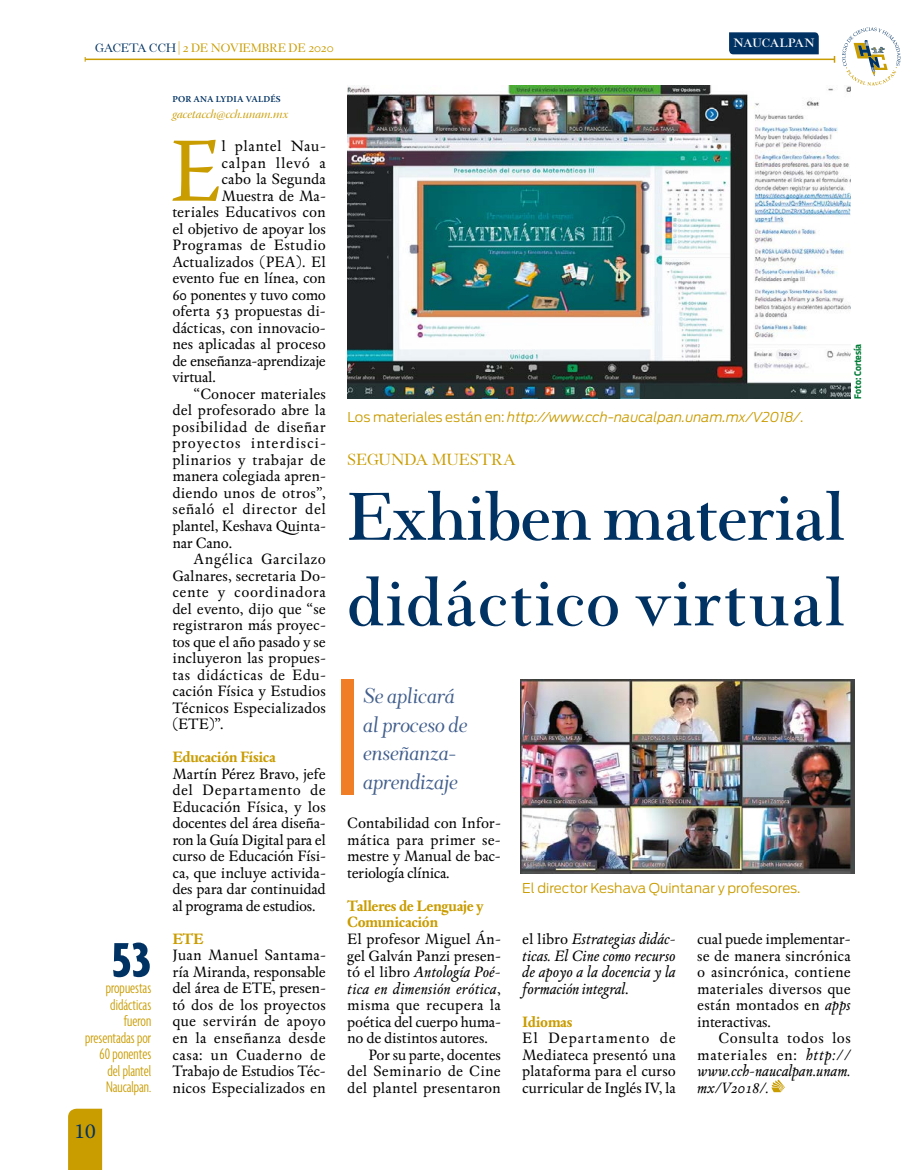
<style>
.page{position:relative;width:915px;height:1170px;background:#fff}
.page>*{position:absolute;margin:0;border:0;box-sizing:border-box;transform-origin:0 0}
.t1{font:90.9px "Warnock Pro";color:#c99c00}
.t2{font:600 75px/85.5px "Wessex";letter-spacing:.01em;color:#003263}
.t3{font:700 condensed 52.5px "Agenda";color:#003263}
.t4{font:italic 24px/28.8px "Wessex";letter-spacing:-.02em;color:#425f8d}
.t5{font:21px "Warnock Pro";color:#003263}
.t6{font:18px "Wessex";color:#c99c00}
.t7{font:300 extra-condensed 16.5px/16.5px "Agenda";color:#c99c00;text-align:right}
.t8{font:15.75px/16.5px "Espinosa Nova";color:#000;text-align:justify}
.t9{font:italic 15.75px/16.5px "Espinosa Nova";letter-spacing:-.005em;color:#000;text-align:justify}
.t10{font:15.75px "Espinosa Nova";letter-spacing:.025em;color:#000}
.t11{font:700 15.75px/16.5px "Espinosa Nova";letter-spacing:-.025em;color:#c99c00}
.t12{font:15.75px "Espinosa Nova";letter-spacing:.03em;color:#000}
.t13{font:15.75px "Espinosa Nova";letter-spacing:-.025em;color:#000}
.t14{font:15.75px "Espinosa Nova";letter-spacing:.035em;color:#000}
.t15{font:15.75px "Espinosa Nova";letter-spacing:-.02em;color:#000}
.t16{font:italic 15.75px "Espinosa Nova";letter-spacing:.015em;color:#000}
.t17{font:15.75px "Espinosa Nova";letter-spacing:.05em;color:#000}
.t18{font:15.75px "Espinosa Nova";letter-spacing:.02em;color:#000}
.t19{font:15.75px "Espinosa Nova";letter-spacing:.045em;color:#000}
.t20{font:italic 300 13.5px "Antenna";color:#c99c00}
.t21{font:300 13.5px "Antenna";color:#c99c00}
.t22{font:13.5px "Wessex";color:#c99c00}
.t23{font:600 13.5px "Wessex";letter-spacing:-.01em;color:#fff}
.t24{font:12px "Warnock Pro It Disp";color:#c99c00}
.t25{font:600 9px "Warnock Pro";letter-spacing:.01em;color:#003263}
.t26{font:700 9px "Antenna Cond";color:#007c37}
.s1{color:#003263}
.s2{font-style:normal}
.s3{font-style:italic}
</style>
<div class="page">
<img style="left:347px;top:85px;width:503px;height:313px">
<div style="left:341px;top:679px;width:12px;height:115px;background:#f07e26"></div>
<img style="left:520px;top:679px;width:334px;height:194px">
<svg style="left:771px;top:1079px;width:13px;height:13px"></svg>
<hr style="left:85px;top:59px;width:749px;height:1px;background:#c99c00">
<svg style="left:833px;top:56px;width:2px;height:7px"></svg>
<div style="left:68px;top:1108px;width:34px;height:61px;background:#c99c00"></div>
<div style="left:729px;top:32px;width:89px;height:22px;background:#003263"></div>
<svg style="left:841px;top:27px;width:59px;height:59px"></svg>
<p class="t22" style="left:95px;top:40px;width:240px"><span class="s1">GACETA CCH</span> | 2 DE NOVIEMBRE DE 2020</p>
<p class="t23" style="left:733px;top:35px;width:83px">NAUCALPAN</p>
<h3 class="t3" style="left:111px;top:928px;width:42px">53</h3>
<p class="t7" style="left:85px;top:979px;width:67px">propuestas didácticas fueron presentadas por<br>60 ponentes del plantel<br>Naucalpan.</p>
<h3 class="t5" style="left:74px;top:1118px;width:23px">10</h3>
<p class="t25" style="left:172px;top:93px;width:110px">POR ANA LYDIA VALDÉS</p>
<p class="t24" style="left:172px;top:108px;width:117px">gacetacch@cch.unam.mx</p>
<h1 class="t1" style="left:170px;top:116px;width:53px">E</h1>
<p class="t12" style="left:221px;top:137px;width:106px">l plantel Nau-</p>
<p class="t19" style="left:221px;top:154px;width:106px">calpan llevó a</p>
<p class="t8" style="left:221px;top:171px;width:106px">cabo la Segunda</p>
<p class="t8" style="left:221px;top:188px;width:106px">Muestra de Ma-</p>
<p class="t8" style="left:172px;top:204px;width:155px">teriales Educativos con</p>
<p class="t8" style="left:172px;top:221px;width:155px">el objetivo de apoyar los</p>
<p class="t10" style="left:172px;top:236px;width:155px">Programas de Estudio</p>
<p class="t8" style="left:172px;top:254px;width:155px">Actualizados (PEA). El</p>
<p class="t8" style="left:172px;top:270px;width:155px">evento fue en línea, con</p>
<p class="t13" style="left:172px;top:286px;width:155px">60 ponentes y tuvo como</p>
<p class="t8" style="left:172px;top:303px;width:155px">oferta 53 propuestas di-</p>
<p class="t8" style="left:172px;top:320px;width:155px">dácticas, con innovacio-</p>
<p class="t8" style="left:172px;top:336px;width:155px">nes aplicadas al proceso</p>
<p class="t13" style="left:172px;top:352px;width:155px">de enseñanza-aprendizaje</p>
<p class="t15" style="left:172px;top:368px;width:45px">virtual.</p>
<p class="t8" style="left:193px;top:386px;width:134px">“Conocer materiales</p>
<p class="t8" style="left:172px;top:402px;width:155px">del profesorado abre la</p>
<p class="t12" style="left:172px;top:418px;width:155px">posibilidad de diseñar</p>
<p class="t17" style="left:172px;top:434px;width:155px">proyectos interdisci-</p>
<p class="t10" style="left:172px;top:451px;width:155px">plinarios y trabajar de</p>
<p class="t8" style="left:172px;top:468px;width:155px">manera colegiada apren-</p>
<p class="t8" style="left:172px;top:485px;width:155px">diendo unos de otros”,</p>
<p class="t10" style="left:172px;top:500px;width:155px">señaló el director del</p>
<p class="t8" style="left:172px;top:518px;width:155px">plantel, Keshava Quinta-</p>
<p class="t8" style="left:172px;top:534px;width:61px">nar Cano.</p>
<p class="t14" style="left:193px;top:550px;width:134px">Angélica Garcilazo</p>
<p class="t8" style="left:172px;top:567px;width:155px">Galnares, secretaria Do-</p>
<p class="t14" style="left:172px;top:583px;width:155px">cente y coordinadora</p>
<p class="t8" style="left:172px;top:600px;width:155px">del evento, dijo que “se</p>
<p class="t8" style="left:172px;top:617px;width:155px">registraron más proyec-</p>
<p class="t8" style="left:172px;top:633px;width:155px">tos que el año pasado y se</p>
<p class="t8" style="left:172px;top:650px;width:155px">incluyeron las propues-</p>
<p class="t12" style="left:172px;top:665px;width:155px">tas didácticas de Edu-</p>
<p class="t8" style="left:172px;top:683px;width:155px">cación Física y Estudios</p>
<p class="t8" style="left:172px;top:699px;width:155px">Técnicos Especializados</p>
<p class="t8" style="left:172px;top:716px;width:53px">(ETE)”.</p>
<p class="t11" style="left:172px;top:749px;width:105px">Educación Física</p>
<p class="t8" style="left:172px;top:765px;width:155px">Martín Pérez Bravo, jefe del Departamento de Educación Física, y los docentes del área diseña&shy;ron la Guía Digital para el curso de Educación Físi&shy;ca, que incluye activida&shy;des para dar continuidad al programa de estudios.</p>
<p class="t11" style="left:172px;top:930px;width:33px">ETE</p>
<p class="t8" style="left:172px;top:947px;width:155px">Juan Manuel Santama&shy;ría Miranda, responsable del área de ETE, presen&shy;tó dos de los proyectos que servirán de apoyo en la enseñanza desde casa: un Cuaderno de Trabajo de Estudios Téc&shy;nicos Especializados en</p>
<p class="t20" style="left:347px;top:409px;width:457px"><span class="s2">Los materiales están en:</span> http://www.cch-naucalpan.unam.mx/V2018/<span class="s2">.</span></p>
<p class="t26" style="left:852px;top:398px;width:56px;rotate:-90deg">Foto: Cortesía</p>
<p class="t6" style="left:347px;top:449px;width:170px">SEGUNDA MUESTRA</p>
<h2 class="t2" style="left:347px;top:475px;width:499px">Exhiben material didáctico virtual</h2>
<h3 class="t4" style="left:362px;top:681px;width:106px">Se aplicará al proceso de enseñanza&shy;aprendizaje</h3>
<p class="t8" style="left:347px;top:815px;width:155px">Contabilidad con Infor&shy;mática para primer se&shy;mestre y Manual de bac&shy;teriología clínica.</p>
<p class="t11" style="left:347px;top:898px;width:138px">Talleres de Lenguaje y<br>Comunicación</p>
<p class="t8" style="left:347px;top:931px;width:155px">El profesor Miguel Án-</p>
<p class="t8" style="left:347px;top:947px;width:155px">gel Galván Panzi presen-</p>
<p class="t9" style="left:347px;top:964px;width:155px"><span class="s2">tó el libro</span> Antología Poé-</p>
<p class="t16" style="left:347px;top:979px;width:155px">tica en dimensión erótica<span class="s2">,</span></p>
<p class="t18" style="left:347px;top:996px;width:155px">misma que recupera la</p>
<p class="t8" style="left:347px;top:1013px;width:155px">poética del cuerpo huma-</p>
<p class="t8" style="left:347px;top:1030px;width:142px">no de distintos autores.</p>
<p class="t15" style="left:368px;top:1045px;width:134px">Por su parte, docentes</p>
<p class="t8" style="left:347px;top:1063px;width:155px">del Seminario de Cine</p>
<p class="t8" style="left:347px;top:1079px;width:155px">del plantel presentaron</p>
<p class="t21" style="left:522px;top:880px;width:280px">El director Keshava Quintanar y profesores.</p>
<p class="t9" style="left:522px;top:931px;width:155px"><span class="s2">el libro</span> Estrategias didác&shy;ticas. El Cine como recurso de apoyo a la docencia y la formación integral<span class="s2">.</span></p>
<p class="t11" style="left:522px;top:1013px;width:52px">Idiomas</p>
<p class="t8" style="left:522px;top:1030px;width:155px">El Departamento de Mediateca presentó una plataforma para el curso curricular de Inglés IV, la</p>
<p class="t8" style="left:697px;top:931px;width:155px">cual puede implementar&shy;se de manera sincrónica o asincrónica, contiene materiales diversos que están montados en <span class="s3">apps </span>interactivas.</p>
<p class="t9" style="left:697px;top:1030px;width:155px;text-indent:21px"><span class="s2">Consulta todos los materiales en:</span> http:// www.cch-naucalpan.unam. mx/V2018/.</p>
</div>
